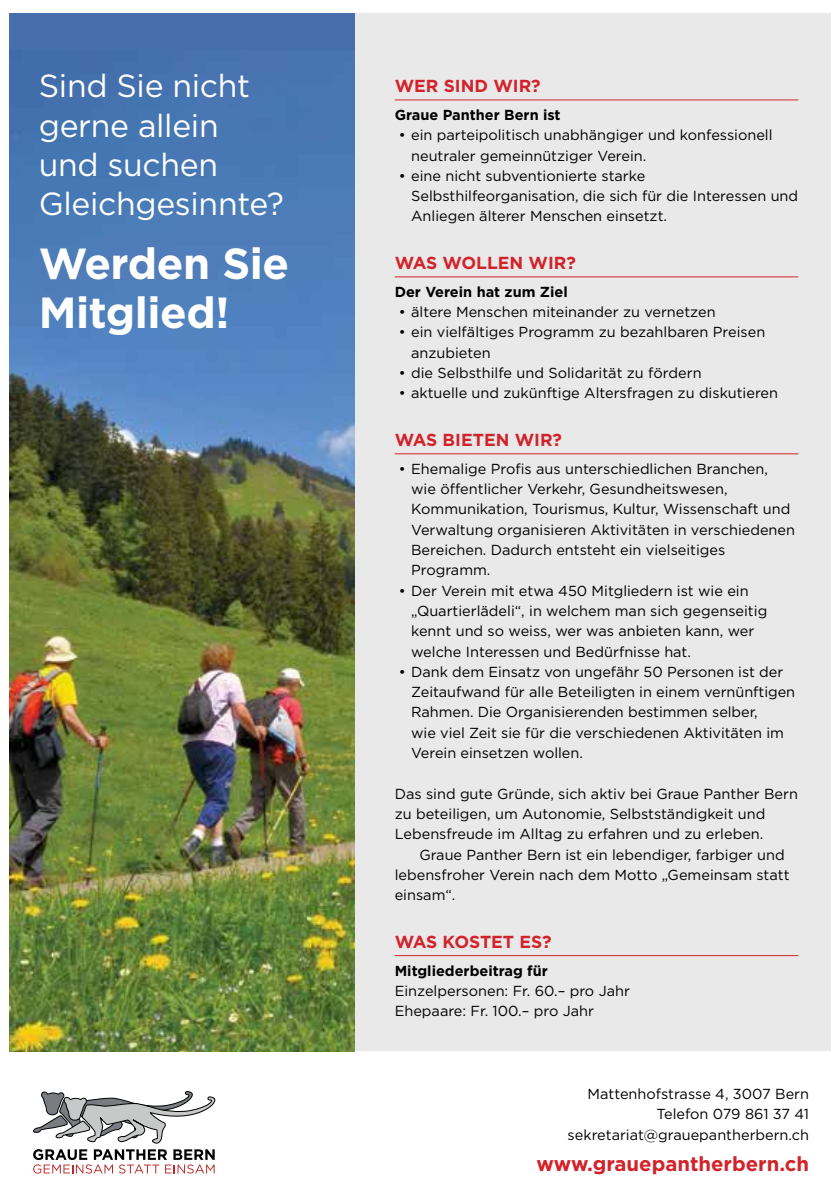
<style>
.page{position:relative;width:840px;height:1191px;background:#fff}
.page>*{position:absolute;margin:0;border:0;box-sizing:border-box;transform-origin:0 0}
.t1{font:700 43.4px/49.2px "Gotham";letter-spacing:-.01em;color:#fff}
.t2{font:31.8px/39.2px "Gotham";letter-spacing:-.01em;color:#fff}
.t3{font:700 20.2px "Gotham";color:#d2232a}
.t4{font:700 17.4px "Gotham";color:#d2232a}
.t5{font:14.4px/20.2px "Gotham";color:#000}
.t6{font:700 14.4px "Gotham";color:#000}
</style>
<div class="page">
<div style="left:354px;top:13px;width:476px;height:1038px;background:#e9e9ea"></div>
<hr style="left:394px;top:100px;width:403px;height:1px;background:#d2232a">
<hr style="left:394px;top:276px;width:403px;height:1px;background:#d2232a">
<hr style="left:394px;top:453px;width:403px;height:1px;background:#d2232a">
<hr style="left:394px;top:955px;width:403px;height:1px;background:#d2232a">
<div style="left:9px;top:13px;width:345px;height:1038px;background:#466ead"></div>
<img style="left:9px;top:154px;width:345px;height:897px">
<svg style="left:33px;top:1091px;width:182px;height:52px"></svg>
<svg style="left:33px;top:1149px;width:181px;height:24px"></svg>
<h2 class="t2" style="left:39px;top:66px;width:246px">Sind Sie nicht gerne allein und suchen<br>Gleichgesinnte?</h2>
<h1 class="t1" style="left:39px;top:237px;width:252px">Werden Sie<br>Mitglied!</h1>
<p class="t4" style="left:394px;top:76px;width:147px">WER SIND WIR?</p>
<p class="t6" style="left:394px;top:106px;width:167px">Graue Panther Bern ist</p>
<p class="t5" style="left:411px;top:125px;width:363px;text-indent:-12px">• ein parteipolitisch unabhängiger und konfessionell neutraler gemeinnütziger Verein.</p>
<p class="t5" style="left:411px;top:165px;width:388px;text-indent:-12px">• eine nicht subventionierte starke<br>Selbsthilfeorganisation, die sich für die Interessen und<br>Anliegen älterer Menschen einsetzt.</p>
<p class="t4" style="left:394px;top:253px;width:183px">WAS WOLLEN WIR?</p>
<p class="t6" style="left:394px;top:283px;width:175px">Der Verein hat zum Ziel</p>
<p class="t5" style="left:398px;top:302px;width:318px">• ältere Menschen miteinander zu vernetzen</p>
<p class="t5" style="left:411px;top:322px;width:355px;text-indent:-12px">• ein vielfältiges Programm zu bezahlbaren Preisen anzubieten</p>
<p class="t5" style="left:398px;top:362px;width:304px">• die Selbsthilfe und Solidarität zu fördern</p>
<p class="t5" style="left:398px;top:383px;width:380px">• aktuelle und zukünftige Altersfragen zu diskutieren</p>
<p class="t4" style="left:394px;top:430px;width:169px">WAS BIETEN WIR?</p>
<p class="t5" style="left:411px;top:458px;width:385px;text-indent:-12px">• Ehemalige Profis aus unterschiedlichen Branchen, wie öffentlicher Verkehr, Gesundheitswesen, Kommunikation, Tourismus, Kultur, Wissenschaft und Verwaltung organisieren Aktivitäten in verschiedenen Bereichen. Dadurch entsteht ein vielseitiges Programm.</p>
<p class="t5" style="left:411px;top:580px;width:357px;text-indent:-12px">• Der Verein mit etwa 450 Mitgliedern ist wie ein „Quartierlädeli“, in welchem man sich gegenseitig kennt und so weiss, wer was anbieten kann, wer welche Interessen und Bedürfnisse hat.</p>
<p class="t5" style="left:411px;top:661px;width:385px;text-indent:-12px">• Dank dem Einsatz von ungefähr 50 Personen ist der Zeitaufwand für alle Beteiligten in einem vernünftigen Rahmen. Die Organisierenden bestimmen selber,<br>wie viel Zeit sie für die verschiedenen Aktivitäten im Verein einsetzen wollen.</p>
<p class="t5" style="left:394px;top:783px;width:404px">Das sind gute Gründe, sich aktiv bei Graue Panther Bern zu beteiligen, um Autonomie, Selbstständigkeit und<br>Lebensfreude im Alltag zu erfahren und zu erleben.</p>
<p class="t5" style="left:394px;top:844px;width:396px;text-indent:25px">Graue Panther Bern ist ein lebendiger, farbiger und lebensfroher Verein nach dem Motto „Gemeinsam statt einsam“.</p>
<p class="t4" style="left:394px;top:931px;width:158px">WAS KOSTET ES?</p>
<p class="t6" style="left:394px;top:962px;width:155px">Mitgliederbeitrag für</p>
<p class="t5" style="left:394px;top:980px;width:236px">Einzelpersonen: Fr. 60.– pro Jahr<br>Ehepaare: Fr. 100.– pro Jahr</p>
<p class="t5" style="left:567px;top:1083px;width:243px;text-align:right">Mattenhofstrasse 4, 3007 Bern<br>Telefon 079 861 37 41 sekretariat@grauepantherbern.ch</p>
<h3 class="t3" style="left:536px;top:1152px;width:274px">www.grauepantherbern.ch</h3>
</div>
